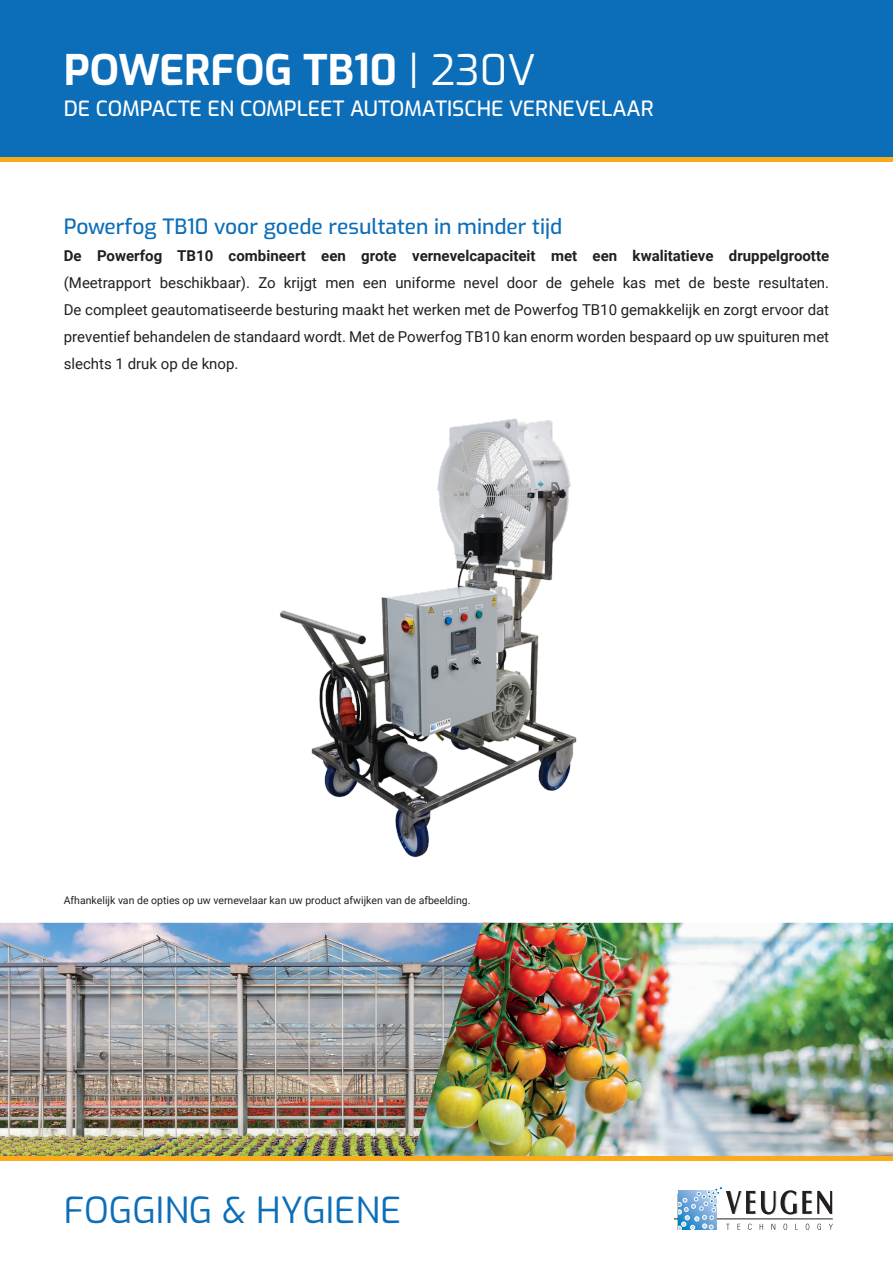
<style>
.page{position:relative;width:893px;height:1263px;background:#fff}
.page>*{position:absolute;margin:0;border:0;box-sizing:border-box;transform-origin:0 0}
.t1{font:700 42px "Exo";color:#fff}
.Folder_kop{font:36px "Exo";color:#0c6eb8}
.t2{font:500 21px "Exo";color:#0c6eb8}
.t3{font:500 21px "Exo";color:#fff}
.t4{font:15px/27px "Roboto";color:#231f20;text-align:justify}
.t5{font:10.5px "Roboto";color:#231f20}
.s1{font-weight:400}
.s2{font-weight:700}
</style>
<div class="page">
<div style="left:0;top:0;width:893px;height:157px;background:#0c6eb8"></div>
<div style="left:0;top:157px;width:893px;height:5px;background:#faab1a"></div>
<hr style="left:674px;top:1218px;width:159px;height:1px;background:#231f20">
<svg style="left:677px;top:1186px;width:156px;height:44px"></svg>
<img style="left:0;top:923px;width:413px;height:234px">
<img style="left:413px;top:923px;width:480px;height:234px">
<hr style="left:0;top:1157px;width:893px;height:4px;background:#faab1a">
<img style="left:280px;top:418px;width:297px;height:440px">
<p class="t1" style="left:64px;top:38px;width:473px">POWERFOG TB10 <span class="s1">| 230V</span></p>
<p class="t3" style="left:64px;top:93px;width:591px">DE COMPACTE EN COMPLEET AUTOMATISCHE VERNEVELAAR</p>
<p class="t2" style="left:64px;top:210px;width:500px">Powerfog TB10 voor goede resultaten in minder tijd</p>
<p class="t4" style="left:64px;top:241px;width:767px"><span class="s2">De Powerfog TB10 combineert een grote vernevelcapaciteit met een kwalitatieve druppelgrootte </span>(Meetrapport beschikbaar). Zo krijgt men een uniforme nevel door de gehele kas met de beste resultaten.<br>De compleet geautomatiseerde besturing maakt het werken met de Powerfog TB10 gemakkelijk en zorgt ervoor dat preventief behandelen de standaard wordt. Met de Powerfog TB10 kan enorm worden bespaard op uw spuituren met slechts 1 druk op de knop.</p>
<p class="t5" style="left:64px;top:893px;width:408px">Afhankelijk van de opties op uw vernevelaar kan uw product afwijken van de afbeelding.</p>
<p class="Folder_kop" style="left:64px;top:1183px;width:339px">FOGGING &amp; HYGIENE</p>
</div>
